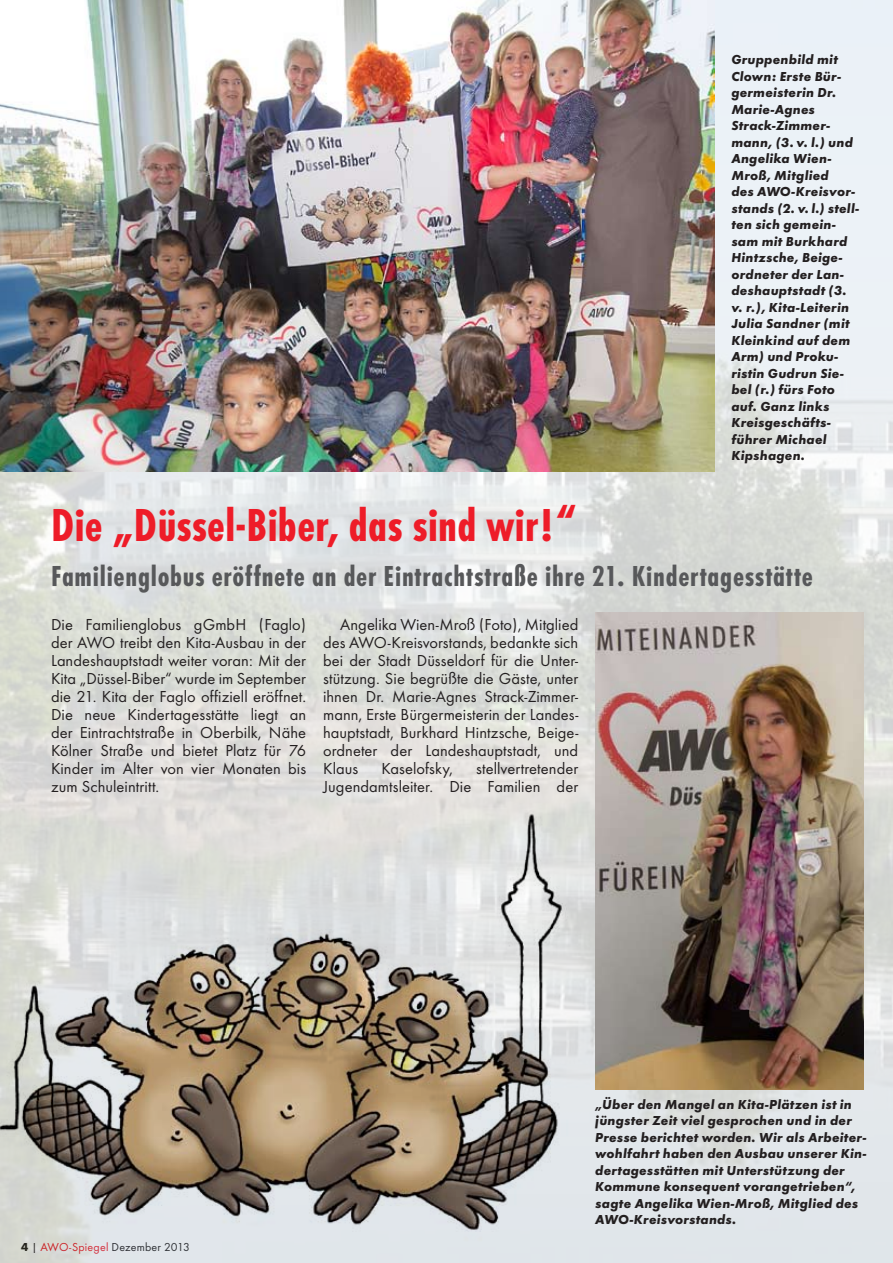
<style>
.page{position:relative;width:893px;height:1263px;background:#fff}
.page>*{position:absolute;margin:0;border:0;box-sizing:border-box;transform-origin:0 0}
.t1{font:700 condensed 48px "Futura T";letter-spacing:.005em;color:#ee1c28}
.t2{font:700 condensed 30px "Futura T";letter-spacing:.025em;color:#57585a}
.t3{font:16.5px/18px "Futura T";letter-spacing:.005em;color:#231f20;text-align:justify}
.t4{font:italic 700 13.5px/16.5px "Futura T";letter-spacing:.015em;color:#231f20}
.t5{font:12px "Futura T";letter-spacing:.015em;color:#231f20}
.s1{font-weight:700}
.s2{color:#ee1c28}
</style>
<div class="page">
<img style="left:0;top:0;width:893px;height:1263px">
<img style="left:0;top:0;width:714px;height:472px">
<img style="left:595px;top:612px;width:268px;height:477px">
<img style="left:0;top:810px;width:578px;height:436px">
<p class="t4" style="left:731px;top:51px;width:129px">Gruppenbild mit<br>Clown: Erste Bür&shy;germeisterin Dr.<br>Marie-Agnes<br>Strack-Zimmer&shy;mann, (3. v. l.) und<br>Angelika Wien-<br>Mroß, Mitglied<br>des AWO-Kreisvor&shy;stands (2. v. l.) stell&shy;ten sich gemein&shy;sam mit Burkhard<br>Hintzsche, Beige&shy;ordneter der Lan&shy;deshauptstadt (3. v. r.), Kita-Leiterin<br>Julia Sandner (mit<br>Kleinkind auf dem<br>Arm) und Proku&shy;ristin Gudrun Sie&shy;bel (r.) fürs Foto auf. Ganz links<br>Kreisgeschäfts&shy;führer Michael<br>Kipshagen.</p>
<h1 class="t1" style="left:51px;top:497px;width:527px">Die „Düssel-Biber, das sind wir!“</h1>
<h2 class="t2" style="left:51px;top:558px;width:763px">Familienglobus eröffnete an der Eintrachtstraße ihre 21. Kindertagesstätte</h2>
<p class="t3" style="left:51px;top:615px;width:257px">Die Familienglobus gGmbH (Faglo) der AWO treibt den Kita-Ausbau in der Landeshauptstadt weiter voran: Mit der Kita „Düssel-Biber“ wurde im September die 21. Kita der Faglo offiziell eröffnet.<br>Die neue Kindertagesstätte liegt an der Eintrachtstraße in Oberbilk, Nähe Kölner Straße und bietet Platz für 76<br>Kinder im Alter von vier Monaten bis zum Schuleintritt.</p>
<p class="t3" style="left:323px;top:615px;width:257px;text-indent:17px">Angelika Wien-Mroß (Foto), Mitglied des AWO-Kreisvorstands, bedankte sich bei der Stadt Düsseldorf für die Unter&shy;stützung. Sie begrüßte die Gäste, unter ihnen Dr. Marie-Agnes Strack-Zimmer&shy;mann, Erste Bürgermeisterin der Landes&shy;hauptstadt, Burkhard Hintzsche, Beige&shy;ordneter der Landeshauptstadt, und Klaus</p>
<p class="t3" style="left:381px;top:759px;width:73px">Kaselofsky,</p>
<p class="t3" style="left:323px;top:759px;width:257px;text-align:right">stellvertretender<br>Jugendamtsleiter. Die Familien der</p>
<p class="t5" style="left:21px;top:1240px;width:170px"><span class="s1">4</span> | <span class="s2">AWO-Spiegel</span> Dezember 2013</p>
<p class="t4" style="left:595px;top:1096px;width:273px">„Über den Mangel an Kita-Plätzen ist in jüngster Zeit viel gesprochen und in der Presse berichtet worden. Wir als Arbeiter&shy;wohlfahrt haben den Ausbau unserer Kin&shy;dertagesstätten mit Unterstützung der Kommune konsequent vorangetrieben“, sagte Angelika Wien-Mroß, Mitglied des AWO-Kreisvorstands.</p>
</div>
